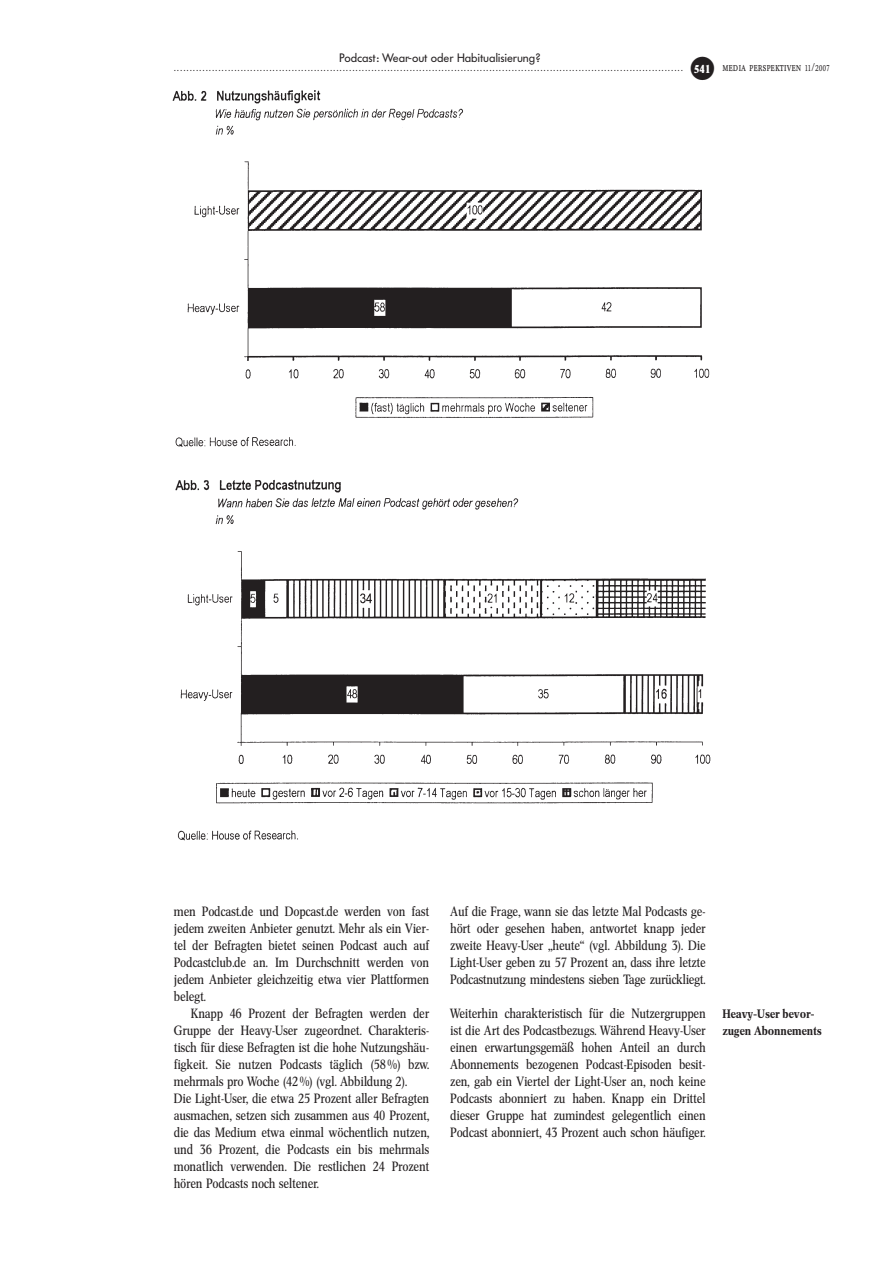
<style>
.page{position:relative;width:893px;height:1263px;background:#fff}
.page>*{position:absolute;margin:0;border:0;box-sizing:border-box;transform-origin:0 0}
.t1{font:33.45px "Spe Num Mat";color:#231f20}
.t2{font:13.35px/17px "Cnn Reg";letter-spacing:.01em;color:#231f20;text-align:justify}
.t3{font:12.15px "Fut Boo Reg";letter-spacing:.03em;color:#231f20}
.t4{font:12.15px/17px "Cnn Med";letter-spacing:.01em;color:#231f20}
.t5{font:11.25px "Con Cap Reg";letter-spacing:.045em;color:#231f20;scale:.73 1}
.t6{font:10.5px "Cnn Reg";color:#231f20}
.s1{font-family:"Tim Xtr Bol";color:#fff}
.s2{font-family:"Con Reg";font-size:8.55px}
</style>
<div class="page">
<img style="left:172px;top:90px;width:538px;height:357px">
<img style="left:175px;top:479px;width:536px;height:362px">
<p class="t3" style="left:340px;top:53px;width:202px">Podcast: Wear-out oder Habitualisierung?</p>
<p class="t6" style="left:174px;top:63px;width:510px">................................................................................................................................................................</p>
<h1 class="t1" style="left:691px;top:49px;width:24px">x</h1>
<p class="t5" style="left:694px;top:60px;width:187px"><span class="s1">541</span> media perspektiven <span class="s2">11</span>/<span class="s2">2007</span></p>
<p class="t2" style="left:174px;top:904px;width:257px">men Podcast.de und Dopcast.de werden von fast jedem zweiten Anbieter genutzt. Mehr als ein Vier&shy;tel der Befragten bietet seinen Podcast auch auf Podcastclub.de an. Im Durchschnitt werden von jedem Anbieter gleichzeitig etwa vier Plattformen belegt.</p>
<p class="t2" style="left:174px;top:1006px;width:257px;text-align:left;text-indent:17px">Knapp 46 Prozent der Befragten werden der Gruppe der Heavy-User zugeordnet. Charakteris&shy;tisch für diese Befragten ist die hohe Nutzungshäu&shy;figkeit. Sie nutzen Podcasts täglich (58 %) bzw. mehrmals pro Woche (42 %) (vgl. Abbildung 2).<br>Die Light-User, die etwa 25 Prozent aller Befragten ausmachen, setzen sich zusammen aus 40 Prozent, die das Medium etwa einmal wöchentlich nutzen, und 36 Prozent, die Podcasts ein bis mehrmals monatlich verwenden. Die restlichen 24 Prozent hören Podcasts noch seltener.</p>
<p class="t2" style="left:451px;top:904px;width:257px">Auf die Frage, wann sie das letzte Mal Podcasts ge&shy;hört oder gesehen haben, antwortet knapp jeder zweite Heavy-User „heute“ (vgl. Abbildung 3). Die Light-User geben zu 57 Prozent an, dass ihre letzte Podcastnutzung mindestens sieben Tage zurückliegt.</p>
<p class="t2" style="left:451px;top:1006px;width:257px">Weiterhin charakteristisch für die Nutzergruppen ist die Art des Podcastbezugs. Während Heavy-User einen erwartungsgemäß hohen Anteil an durch Abonnements bezogenen Podcast-Episoden besit&shy;zen, gab ein Viertel der Light-User an, noch keine Podcasts abonniert zu haben. Knapp ein Drittel dieser Gruppe hat zumindest gelegentlich einen Podcast abonniert, 43 Prozent auch schon häufiger.</p>
<p class="t4" style="left:723px;top:1007px;width:101px">Heavy-User bevor&shy;zugen Abonnements</p>
</div>
